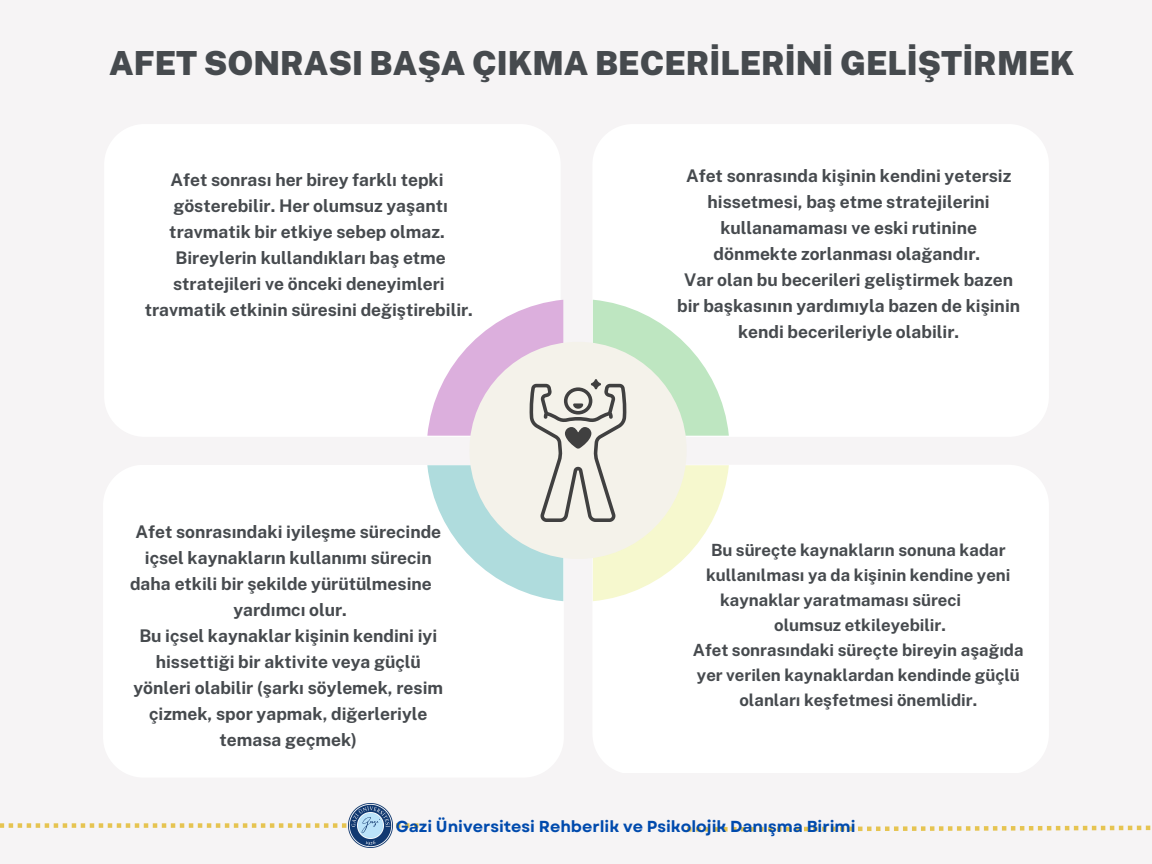
<style>
.page{position:relative;width:1152px;height:864px;background:#f6f4f5}
.page>*{position:absolute;margin:0;border:0;box-sizing:border-box;transform-origin:0 0}
.t1{font:900 33.15px "Public Sans";color:#464a4e}
.t2{font:700 17.4px/26.1px "Public Sans";color:#464a4e;text-align:center}
.t3{font:700 16.8px "Public Sans";color:#464a4e}
.t4{font:700 15.9px "Garet";color:#004aad}
</style>
<div class="page">
<div style="left:105px;top:125px;width:455px;height:311px;background:#fff"></div>
<div style="left:104px;top:465px;width:459px;height:312px;background:#fff"></div>
<div style="left:593px;top:465px;width:455px;height:308px;background:#fff"></div>
<div style="left:593px;top:125px;width:455px;height:311px;background:#fff"></div>
<svg style="left:687px;top:826px;width:464px;height:6px"></svg>
<svg style="left:0;top:823px;width:424px;height:5px"></svg>
<svg style="left:427px;top:300px;width:302px;height:301px"></svg>
<img style="left:349px;top:803px;width:44px;height:44px">
<h1 class="t1" style="left:109px;top:44px;width:967px">AFET SONRASI BAŞA ÇIKMA BECERİLERİNİ GELİŞTİRMEK</h1>
<p class="t2" style="left:145px;top:167px;width:330px">Afet sonrası her birey farklı tepki gösterebilir. Her olumsuz yaşantı travmatik bir etkiye sebep olmaz.<br>Bireylerin kullandıkları baş etme stratejileri ve önceki deneyimleri travmatik etkinin süresini değiştirebilir.</p>
<p class="t2" style="left:677px;top:162px;width:345px">Afet sonrasında kişinin kendini yetersiz hissetmesi, baş etme stratejilerini kullanamaması ve eski rutinine dönmekte zorlanması olağandır.<br>Var olan bu becerileri geliştirmek bazen bir başkasının yardımıyla bazen de kişinin kendi becerileriyle olabilir.</p>
<p class="t2" style="left:135px;top:518px;width:307px">Afet sonrasındaki iyileşme sürecinde</p>
<p class="t2" style="left:145px;top:544px;width:288px">içsel kaynakların kullanımı sürecin</p>
<p class="t2" style="left:130px;top:570px;width:303px">daha etkili bir şekilde yürütülmesine</p>
<p class="t2" style="left:233px;top:596px;width:115px">yardımcı olur.</p>
<p class="t2" style="left:139px;top:622px;width:297px">Bu içsel kaynaklar kişinin kendini iyi</p>
<p class="t2" style="left:156px;top:649px;width:266px">hissettiği bir aktivite veya güçlü</p>
<p class="t2" style="left:133px;top:675px;width:311px">yönleri olabilir (şarkı söylemek, resim</p>
<p class="t2" style="left:149px;top:701px;width:280px">çizmek, spor yapmak, diğerleriyle</p>
<p class="t2" style="left:220px;top:727px;width:139px">temasa geçmek)</p>
<p class="t3" style="left:711px;top:540px;width:296px">Bu süreçte kaynakların sonuna kadar</p>
<p class="t3" style="left:706px;top:565px;width:304px">kullanılması ya da kişinin kendine yeni</p>
<p class="t3" style="left:720px;top:590px;width:240px">kaynaklar yaratmaması süreci</p>
<p class="t3" style="left:774px;top:615px;width:173px">olumsuz etkileyebilir.</p>
<p class="t3" style="left:693px;top:640px;width:332px">Afet sonrasındaki süreçte bireyin aşağıda</p>
<p class="t3" style="left:697px;top:665px;width:324px">yer verilen kaynaklardan kendinde güçlü</p>
<p class="t3" style="left:739px;top:690px;width:239px">olanları keşfetmesi önemlidir.</p>
<p class="t4" style="left:396px;top:815px;width:459px">Gazi Üniversitesi Rehberlik ve Psikolojik Danışma Birimi</p>
</div>
